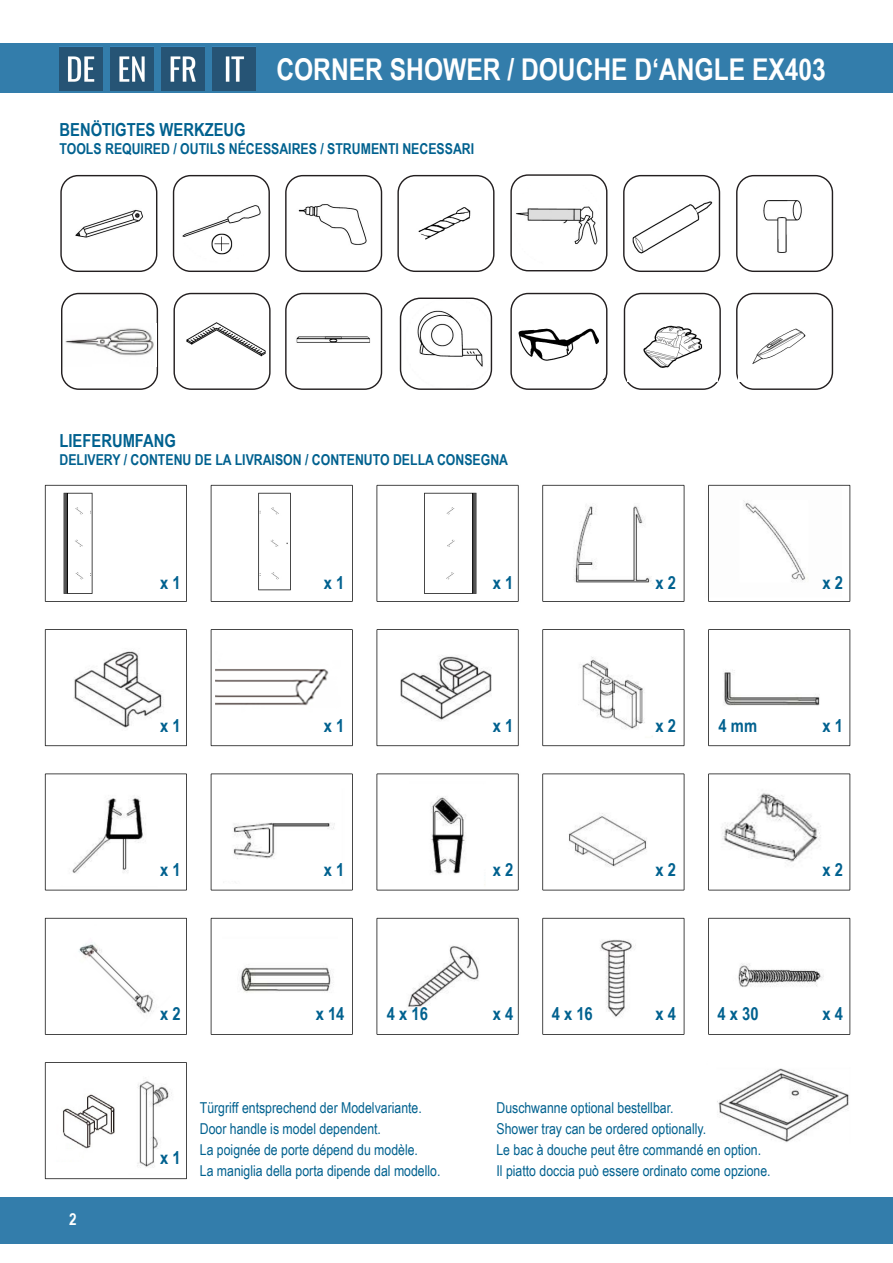
<style>
.page{position:relative;width:893px;height:1263px;background:#fff}
.page>*{position:absolute;margin:0;border:0;box-sizing:border-box;transform-origin:0 0}
.t1{font:700 30px "Arial Narrow";color:#fff}
.Fließtext{font:700 18px "Arial Narrow";color:#00618f}
.t2{font:700 16.5px "Arial Narrow";color:#fff}
.Fließtext-2{font:15px/21px "Arial Narrow";color:#00618f}
.Fließtext-3{font:700 15px "Arial Narrow";color:#00618f}
</style>
<div class="page">
<div style="left:0;top:43px;width:893px;height:50px;background:#337dab"></div>
<div style="left:0;top:1197px;width:893px;height:47px;background:#337dab"></div>
<img style="left:60px;top:47px;width:42px;height:43px">
<img style="left:111px;top:47px;width:42px;height:43px">
<img style="left:162px;top:47px;width:42px;height:43px">
<img style="left:213px;top:47px;width:42px;height:43px">
<img style="left:44px;top:484px;width:806px;height:696px">
<img style="left:62px;top:176px;width:90px;height:91px">
<div style="left:60px;top:175px;width:97px;height:97px;border:1px solid #231f20;border-radius:17px"></div>
<img style="left:177px;top:176px;width:91px;height:91px">
<div style="left:173px;top:175px;width:97px;height:97px;border:1px solid #231f20;border-radius:17px"></div>
<img style="left:287px;top:176px;width:91px;height:91px">
<div style="left:285px;top:175px;width:97px;height:97px;border:1px solid #231f20;border-radius:17px"></div>
<div style="left:397px;top:175px;width:97px;height:97px;border:1px solid #231f20;border-radius:17px"></div>
<div style="left:623px;top:175px;width:97px;height:97px;border:1px solid #231f20;border-radius:17px"></div>
<img style="left:405px;top:298px;width:86px;height:91px">
<div style="left:400px;top:298px;width:92px;height:92px;border:1px solid #231f20;border-radius:20px"></div>
<div style="left:61px;top:293px;width:97px;height:97px;border:1px solid #231f20;border-radius:17px"></div>
<div style="left:173px;top:293px;width:98px;height:97px;border:1px solid #231f20;border-radius:17px"></div>
<div style="left:510px;top:293px;width:97px;height:97px;border:1px solid #231f20;border-radius:17px"></div>
<div style="left:624px;top:293px;width:97px;height:97px;border:1px solid #231f20;border-radius:17px"></div>
<div style="left:736px;top:293px;width:97px;height:97px;border:1px solid #231f20;border-radius:17px"></div>
<img style="left:418px;top:207px;width:53px;height:33px">
<img style="left:512px;top:177px;width:90px;height:91px">
<div style="left:510px;top:174px;width:97px;height:97px;border:1px solid #231f20;border-radius:17px"></div>
<img style="left:632px;top:201px;width:81px;height:53px">
<img style="left:738px;top:177px;width:90px;height:91px">
<div style="left:736px;top:175px;width:97px;height:97px;border:1px solid #231f20;border-radius:17px"></div>
<img style="left:186px;top:322px;width:80px;height:35px">
<img style="left:288px;top:293px;width:91px;height:91px">
<div style="left:285px;top:293px;width:97px;height:97px;border:1px solid #231f20;border-radius:17px"></div>
<img style="left:518px;top:328px;width:86px;height:51px">
<img style="left:627px;top:325px;width:76px;height:56px">
<img style="left:739px;top:328px;width:67px;height:53px">
<img style="left:65px;top:328px;width:89px;height:28px">
<h1 class="t1" style="left:276px;top:47px;width:551px">CORNER SHOWER / DOUCHE D‘ANGLE EX403</h1>
<p class="Fließtext" style="left:60px;top:116px;width:188px">BENÖTIGTES WERKZEUG</p>
<p class="Fließtext-3" style="left:60px;top:138px;width:416px">TOOLS REQUIRED / OUTILS NÉCESSAIRES / STRUMENTI NECESSARI</p>
<p class="Fließtext" style="left:60px;top:427px;width:118px">LIEFERUMFANG</p>
<p class="Fließtext-3" style="left:60px;top:448px;width:450px">DELIVERY / CONTENU DE LA LIVRAISON / CONTENUTO DELLA CONSEGNA</p>
<p class="Fließtext" style="left:160px;top:569px;width:22px">x 1</p>
<p class="Fließtext" style="left:324px;top:569px;width:22px">x 1</p>
<p class="Fließtext" style="left:493px;top:569px;width:22px">x 1</p>
<p class="Fließtext" style="left:656px;top:569px;width:22px">x 2</p>
<p class="Fließtext" style="left:822px;top:569px;width:22px">x 2</p>
<p class="Fließtext" style="left:160px;top:712px;width:22px">x 1</p>
<p class="Fließtext" style="left:324px;top:712px;width:22px">x 1</p>
<p class="Fließtext" style="left:493px;top:712px;width:22px">x 1</p>
<p class="Fließtext" style="left:656px;top:712px;width:22px">x 2</p>
<p class="Fließtext" style="left:822px;top:712px;width:22px">x 1</p>
<p class="Fließtext" style="left:719px;top:712px;width:40px">4 mm</p>
<p class="Fließtext" style="left:160px;top:856px;width:22px">x 1</p>
<p class="Fließtext" style="left:324px;top:856px;width:22px">x 1</p>
<p class="Fließtext" style="left:493px;top:856px;width:22px">x 2</p>
<p class="Fließtext" style="left:656px;top:856px;width:22px">x 2</p>
<p class="Fließtext" style="left:822px;top:856px;width:22px">x 2</p>
<p class="Fließtext" style="left:160px;top:1000px;width:22px">x 2</p>
<p class="Fließtext" style="left:316px;top:1000px;width:30px">x 14</p>
<p class="Fließtext" style="left:387px;top:1000px;width:43px">4 x 16</p>
<p class="Fließtext" style="left:493px;top:1000px;width:22px">x 4</p>
<p class="Fließtext" style="left:552px;top:1000px;width:43px">4 x 16</p>
<p class="Fließtext" style="left:656px;top:1000px;width:22px">x 4</p>
<p class="Fließtext" style="left:718px;top:1000px;width:43px">4 x 30</p>
<p class="Fließtext" style="left:822px;top:1000px;width:22px">x 4</p>
<p class="t2" style="left:69px;top:1207px;width:9px">2</p>
<p class="Fließtext" style="left:160px;top:1144px;width:22px">x 1</p>
<p class="Fließtext-2" style="left:200px;top:1096px;width:242px">Türgriff entsprechend der Modelvariante.<br>Door handle is model dependent.<br>La poignée de porte dépend du modèle.<br>La maniglia della porta dipende dal modello.</p>
<p class="Fließtext-2" style="left:496px;top:1096px;width:276px">Duschwanne optional bestellbar.<br>Shower tray can be ordered optionally.<br>Le bac à douche peut être commandé en option.<br>Il piatto doccia può essere ordinato come opzione.</p>
</div>
